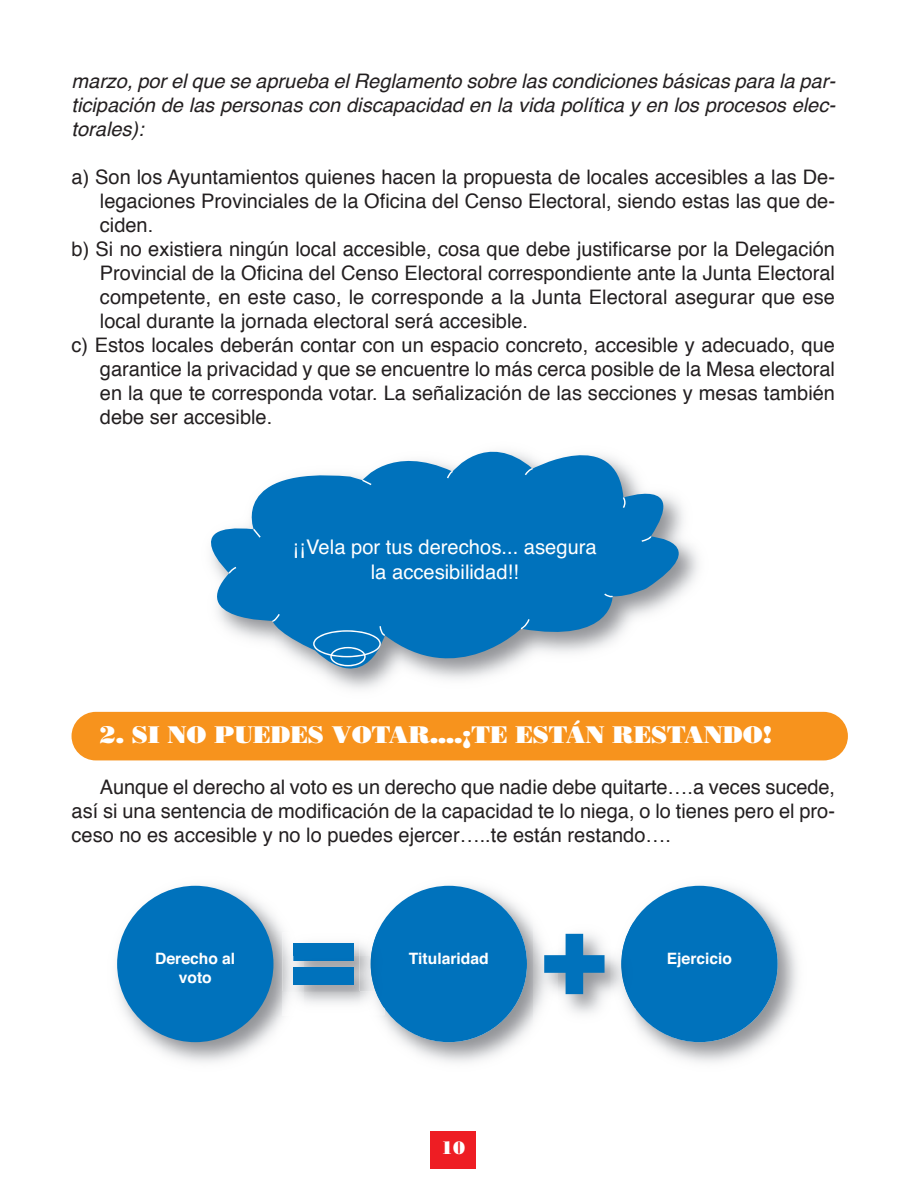
<style>
.page{position:relative;width:908px;height:1195px;background:#fff}
.page>*{position:absolute;margin:0;border:0;box-sizing:border-box;transform-origin:0 0}
.t1{font:24px "Bodoni Std Poster";color:#fff}
.t2{font:20.2px/24.2px "Helvetica";color:#fff;text-align:center}
.t3{font:20px/24px "Helvetica";color:#231f20;text-align:justify}
.t4{font:italic 20px/24px "Helvetica";color:#231f20;text-align:justify}
.t5{font:18px "Bodoni Std Poster";color:#fff}
.t6{font:700 15.6px/18.8px "Helvetica";color:#fff;text-align:center}
</style>
<div class="page">
<div style="left:71px;top:711px;width:776px;height:49px;background:#f7931d;border-radius:24px"></div>
<div style="left:430px;top:1130px;width:46px;height:37px;background:#ee1d23"></div>
<svg style="left:211px;top:451px;width:488px;height:238px;fill:#0072bc"></svg>
<svg style="left:253px;top:528px;width:8px;height:9px"></svg>
<svg style="left:362px;top:479px;width:9px;height:6px"></svg>
<svg style="left:447px;top:470px;width:5px;height:8px"></svg>
<svg style="left:525px;top:468px;width:7px;height:7px"></svg>
<svg style="left:622px;top:497px;width:3px;height:11px"></svg>
<svg style="left:641px;top:536px;width:10px;height:5px"></svg>
<svg style="left:604px;top:593px;width:9px;height:4px"></svg>
<svg style="left:520px;top:619px;width:9px;height:10px"></svg>
<svg style="left:272px;top:613px;width:8px;height:8px"></svg>
<svg style="left:228px;top:566px;width:8px;height:7px"></svg>
<svg style="left:313px;top:626px;width:72px;height:40px;background:#3a8cc2"></svg>
<img style="left:116px;top:885px;width:167px;height:178px">
<div style="left:117px;top:885px;width:156px;height:156px;background:#0072bc;border-radius:50%"></div>
<img style="left:381px;top:885px;width:152px;height:178px">
<div style="left:370px;top:885px;width:157px;height:156px;background:#0072bc;border-radius:50%"></div>
<img style="left:354px;top:943px;width:16px;height:12px">
<img style="left:282px;top:932px;width:11px;height:23px">
<img style="left:370px;top:932px;width:8px;height:23px">
<div style="left:293px;top:943px;width:61px;height:17px;background:#0072bc"></div>
<img style="left:375px;top:990px;width:9px;height:18px">
<img style="left:282px;top:955px;width:93px;height:36px">
<img style="left:293px;top:955px;width:61px;height:5px">
<div style="left:293px;top:966px;width:61px;height:18px;background:#0072bc"></div>
<img style="left:635px;top:885px;width:163px;height:178px">
<div style="left:621px;top:885px;width:156px;height:156px;background:#0072bc;border-radius:50%"></div>
<img style="left:533px;top:928px;width:102px;height:93px">
<img style="left:621px;top:922px;width:14px;height:86px">
<svg style="left:544px;top:933px;width:60px;height:60px"></svg>
<p class="t4" style="left:71px;top:71px;width:763px">marzo, por el que se aprueba el Reglamento sobre las condiciones básicas para la par&shy;ticipación de las personas con discapacidad en la vida política y en los procesos elec&shy;torales):</p>
<p class="t3" style="left:72px;top:167px;width:765px">a) Son los Ayuntamientos quienes hacen la propuesta de locales accesibles a las De-</p>
<p class="t3" style="left:100px;top:191px;width:736px">legaciones Provinciales de la Oficina del Censo Electoral, siendo estas las que de-</p>
<p class="t3" style="left:100px;top:215px;width:55px">ciden.</p>
<p class="t3" style="left:72px;top:239px;width:765px">b) Si no existiera ningún local accesible, cosa que debe justificarse por la Delegación</p>
<p class="t3" style="left:100px;top:263px;width:736px">Provincial de la Oficina del Censo Electoral correspondiente ante la Junta Electoral</p>
<p class="t3" style="left:100px;top:287px;width:736px">competente, en este caso, le corresponde a la Junta Electoral asegurar que ese</p>
<p class="t3" style="left:100px;top:311px;width:430px">local durante la jornada electoral será accesible.</p>
<p class="t3" style="left:72px;top:335px;width:765px">c) Estos locales deberán contar con un espacio concreto, accesible y adecuado, que</p>
<p class="t3" style="left:100px;top:359px;width:736px">garantice la privacidad y que se encuentre lo más cerca posible de la Mesa electoral</p>
<p class="t3" style="left:100px;top:383px;width:736px">en la que te corresponda votar. La señalización de las secciones y mesas también</p>
<p class="t3" style="left:100px;top:407px;width:174px">debe ser accesible.</p>
<p class="t2" style="left:293px;top:535px;width:305px">¡¡Vela por tus derechos... asegura la accesibilidad!!</p>
<p class="t1" style="left:100px;top:720px;width:673px">2. SI NO PUEDES VOTAR….¡TE ESTÁN RESTANDO!</p>
<p class="t3" style="left:72px;top:776px;width:765px;text-indent:28px">Aunque el derecho al voto es un derecho que nadie debe quitarte….a veces sucede, así si una sentencia de modificación de la capacidad te lo niega, o lo tienes pero el pro&shy;ceso no es accesible y no lo puedes ejercer…..te están restando….</p>
<p class="t6" style="left:155px;top:948px;width:81px">Derecho al voto</p>
<p class="t6" style="left:409px;top:948px;width:81px">Titularidad</p>
<p class="t6" style="left:667px;top:948px;width:67px">Ejercicio</p>
<p class="t5" style="left:441px;top:1136px;width:26px">10</p>
</div>
